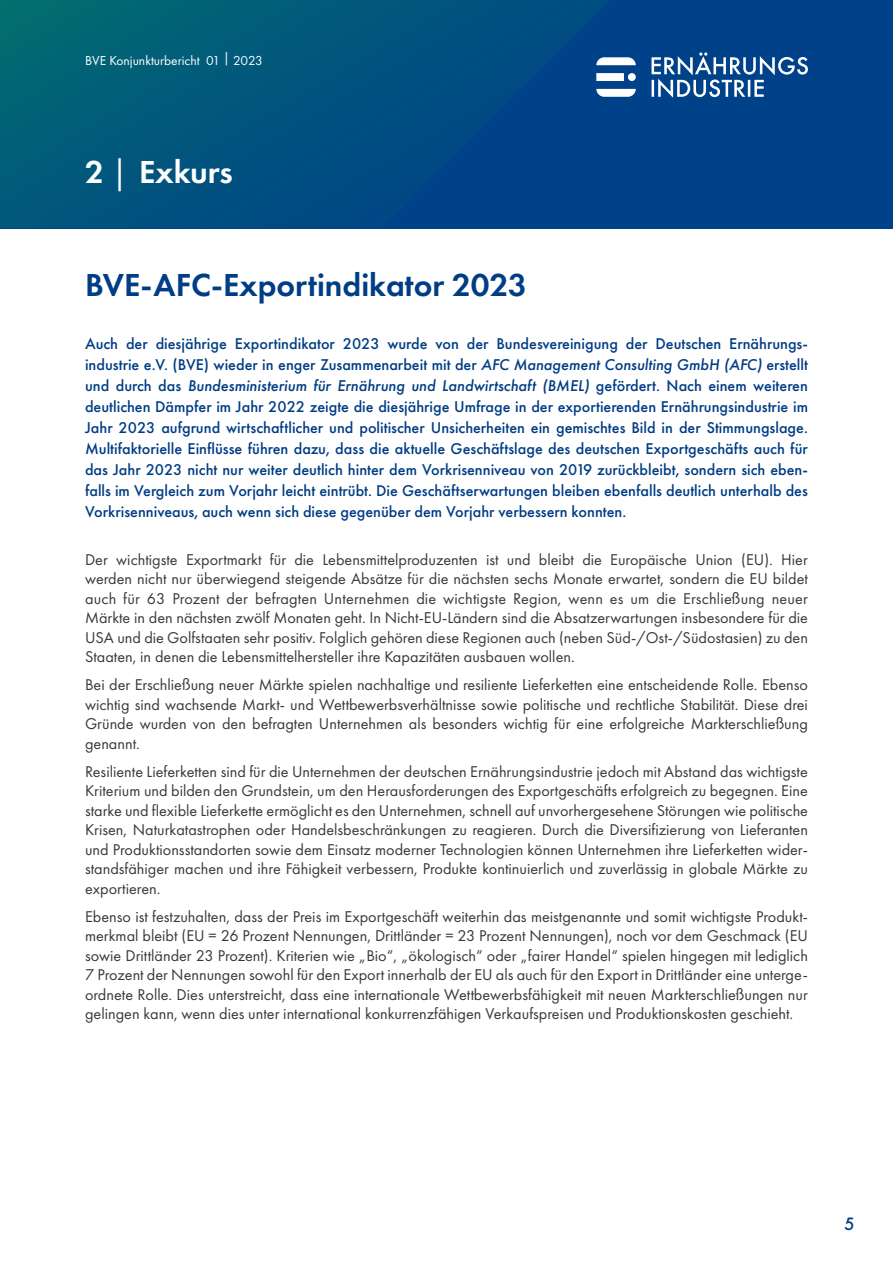
<style>
.page{position:relative;width:893px;height:1263px;background:#fff}
.page>*{position:absolute;margin:0;border:0;box-sizing:border-box;transform-origin:0 0}
.t1{font:600 33px "Futura PT";color:#003d85}
.t2{font:600 33px "Futura PT";letter-spacing:-.01em;color:#fff}
.t3{font:500 16.5px "Futura";color:#003d85}
.t4{font:16.2px/19.5px "Futura PT";color:#383937;text-align:justify}
.t5{font:500 16.2px/21px "Futura PT";color:#003d85;text-align:justify}
.t6{font:13.5px "Futura PT";color:#fff}
.s1{font-weight:400}
.s2{font-style:italic}
</style>
<div class="page">
<div style="left:0;top:0;width:893px;height:228px;background:#004289"></div>
<svg style="left:0;top:0;width:611px;height:228px"></svg>
<svg style="left:596px;top:57px;width:40px;height:24px"></svg>
<svg style="left:596px;top:89px;width:40px;height:8px"></svg>
<svg style="left:652px;top:53px;width:156px;height:45px"></svg>
<p class="t6" style="left:85px;top:52px;width:179px">BVE Konjunkturbericht 01 | 2023</p>
<h1 class="t2" style="left:85px;top:151px;width:149px">2 <span class="s1">|</span> Exkurs</h1>
<h1 class="t1" style="left:85px;top:264px;width:443px">BVE-AFC-Exportindikator 2023</h1>
<p class="t5" style="left:85px;top:333px;width:724px">Auch der diesjährige Exportindikator 2023 wurde von der Bundesvereinigung der Deutschen Ernährungs&shy;industrie e.V. (BVE) wieder in enger Zusammenarbeit mit der <span class="s2">AFC Management Consulting GmbH (AFC)</span> erstellt und durch das <span class="s2">Bundesministerium für Ernährung und Landwirtschaft (BMEL)</span> gefördert. Nach einem weiteren deutlichen Dämpfer im Jahr 2022 zeigte die diesjährige Umfrage in der exportierenden Ernährungsindustrie im Jahr 2023 aufgrund wirtschaftlicher und politischer Unsicherheiten ein gemischtes Bild in der Stimmungslage.<br>Multifaktorielle Einflüsse führen dazu, dass die aktuelle Geschäftslage des deutschen Exportgeschäfts auch für das Jahr 2023 nicht nur weiter deutlich hinter dem Vorkrisenniveau von 2019 zurückbleibt, sondern sich eben&shy;falls im Vergleich zum Vorjahr leicht eintrübt. Die Geschäftserwartungen bleiben ebenfalls deutlich unterhalb des Vorkrisenniveaus, auch wenn sich diese gegenüber dem Vorjahr verbessern konnten.</p>
<p class="t4" style="left:85px;top:549px;width:724px">Der wichtigste Exportmarkt für die Lebensmittelproduzenten ist und bleibt die Europäische Union (EU). Hier werden nicht nur überwiegend steigende Absätze für die nächsten sechs Monate erwartet, sondern die EU bildet auch für 63 Prozent der befragten Unternehmen die wichtigste Region, wenn es um die Erschließung neuer Märkte in den nächsten zwölf Monaten geht. In Nicht-EU-Ländern sind die Absatzerwartungen insbesondere für die USA und die Golfstaaten sehr positiv. Folglich gehören diese Regionen auch (neben Süd-/Ost-/Südostasien) zu den Staaten, in denen die Lebensmittelhersteller ihre Kapazitäten ausbauen wollen.</p>
<p class="t4" style="left:85px;top:675px;width:724px">Bei der Erschließung neuer Märkte spielen nachhaltige und resiliente Lieferketten eine entscheidende Rolle. Ebenso wichtig sind wachsende Markt- und Wettbewerbsverhältnisse sowie politische und rechtliche Stabilität. Diese drei Gründe wurden von den befragten Unternehmen als besonders wichtig für eine erfolgreiche Markterschließung genannt.</p>
<p class="t4" style="left:85px;top:761px;width:724px">Resiliente Lieferketten sind für die Unternehmen der deutschen Ernährungsindustrie jedoch mit Abstand das wichtigste Kriterium und bilden den Grundstein, um den Herausforderungen des Exportgeschäfts erfolgreich zu begegnen. Eine starke und flexible Lieferkette ermöglicht es den Unternehmen, schnell auf unvorhergesehene Störungen wie politische Krisen, Naturkatastrophen oder Handelsbeschränkungen zu reagieren. Durch die Diversifizierung von Lieferanten und Produktionsstandorten sowie dem Einsatz moderner Technologien können Unternehmen ihre Lieferketten wider&shy;standsfähiger machen und ihre Fähigkeit verbessern, Produkte kontinuierlich und zuverlässig in globale Märkte zu exportieren.</p>
<p class="t4" style="left:85px;top:906px;width:724px">Ebenso ist festzuhalten, dass der Preis im Exportgeschäft weiterhin das meistgenannte und somit wichtigste Produkt&shy;merkmal bleibt (EU = 26 Prozent Nennungen, Drittländer = 23 Prozent Nennungen), noch vor dem Geschmack (EU sowie Drittländer 23 Prozent). Kriterien wie „Bio“, „ökologisch“ oder „fairer Handel“ spielen hingegen mit lediglich 7 Prozent der Nennungen sowohl für den Export innerhalb der EU als auch für den Export in Drittländer eine unterge&shy;ordnete Rolle. Dies unterstreicht, dass eine internationale Wettbewerbsfähigkeit mit neuen Markterschließungen nur gelingen kann, wenn dies unter international konkurrenzfähigen Verkaufspreisen und Produktionskosten geschieht.</p>
<p class="t3" style="left:844px;top:1212px;width:12px">5</p>
</div>
